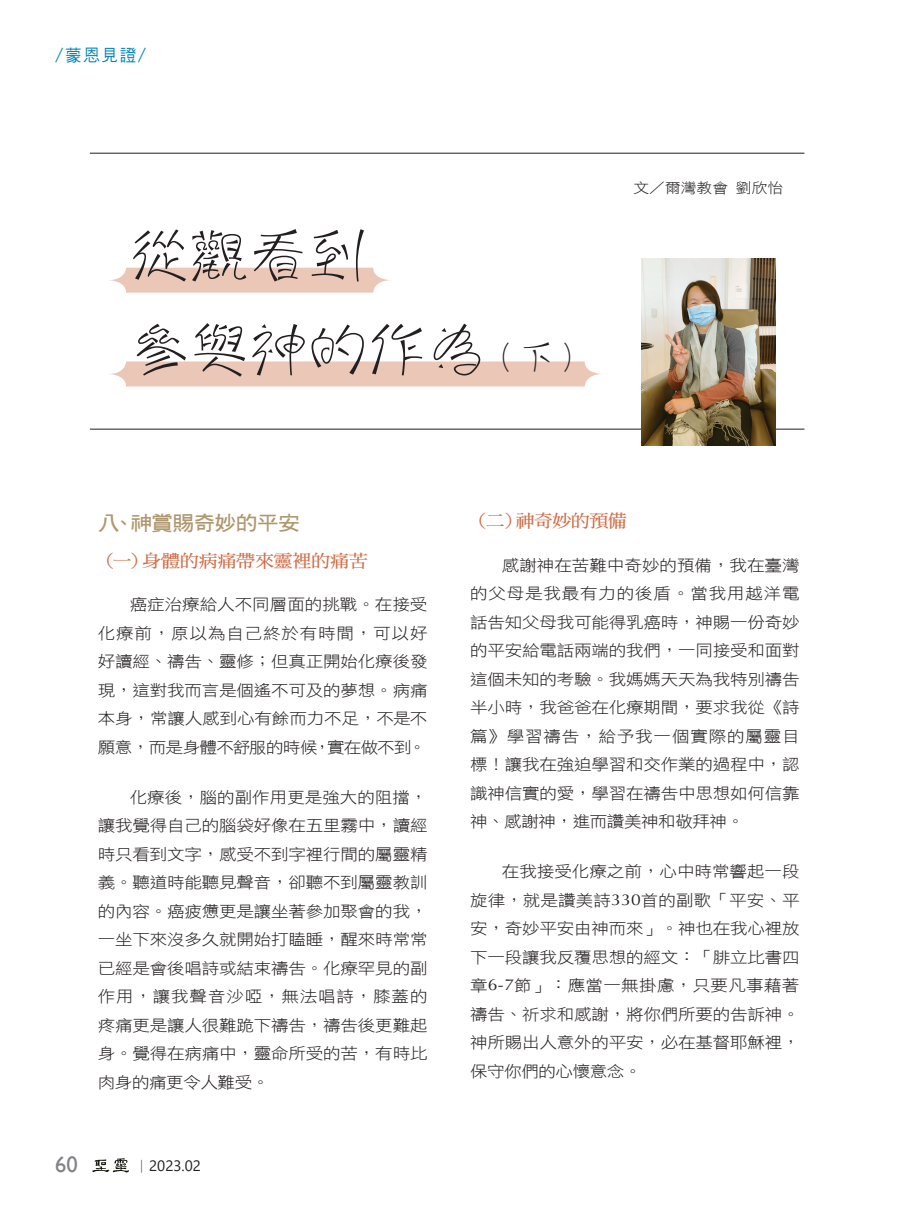
<style>
.page{position:relative;width:906px;height:1217px;background:#fff}
.page>*{position:absolute;margin:0;border:0;box-sizing:border-box;transform-origin:0 0}
.題目_凝書體{font:57.6px "DF Hui Sa W2 WINP BF";color:#231f20}
.t1{font:22.5px "Gill Sans";color:#808285}
.大標{font:20.25px "DF Hei W7 WIN BF";letter-spacing:-.035em;color:#af9870;scale:1.08 1}
.中標{font:17.55px "DF Ming W7 WIN BF";letter-spacing:-.015em;color:#cf6e48;scale:1.08 1}
.t2{font:16.5px "DF Hei W5 WIN BF";color:#0483b3}
.t3{font:15.75px/28.5px "DF Hei W3 WIN BF";letter-spacing:-.01em;color:#231f20;text-align:justify;scale:1.11 1}
.t4{font:15px "Segoe UI";color:#231f20}
.作者{font:14.1px "DF Hei W3 WIN BF";color:#231f20;scale:1.11 1}
.s1{font-size:32.55px}
.s2{font-family:"Adobe Ming Std";font-weight:300}
.s3{font-family:"Optima"}
</style>
<div class="page">
<svg style="left:92px;top:1158px;width:37px;height:14px"></svg>
<hr style="left:90px;top:429px;width:714px;height:1px;background:#231f20">
<hr style="left:90px;top:153px;width:714px;height:1px;background:#231f20">
<svg style="left:110px;top:361px;width:491px;height:25px;background:#eccabc"></svg>
<svg style="left:109px;top:267px;width:281px;height:25px;background:#edcdbf"></svg>
<img style="left:642px;top:258px;width:133px;height:187px">
<p class="t2" style="left:55px;top:47px;width:92px">/蒙恩見證/</p>
<p class="題目_凝書體" style="left:130px;top:226px;width:239px">從觀看到</p>
<p class="題目_凝書體" style="left:130px;top:321px;width:458px">參與神的作為<span class="s1">（下）</span></p>
<p class="作者" style="left:633px;top:181px;width:136px">文／爾灣教會 劉欣怡</p>
<p class="大標" style="left:98px;top:512px;width:188px">八、神賞賜奇妙的平安</p>
<p class="中標" style="left:98px;top:552px;width:251px">（一）身體的病痛帶來靈裡的痛苦</p>
<p class="t3" style="left:98px;top:590px;width:298px;text-indent:32px">癌症治療給人不同層面的挑戰。在接受化療前，原以為自己終於有時間，可以好好讀經、禱告、靈修；但真正開始化療後發現，這對我而言是個遙不可及的夢想。病痛本身，常讓人感到心有餘而力不足，不是不願意，而是身體不舒服的時候，實在做不到。</p>
<p class="t3" style="left:98px;top:782px;width:298px;text-indent:32px">化療後，腦的副作用更是強大的阻擋，讓我覺得自己的腦袋好像在五里霧中，讀經時只看到文字，感受不到字裡行間的屬靈精義。聽道時能聽見聲音，卻聽不到屬靈教訓的內容。癌疲憊更是讓坐著參加聚會的我，一坐下來沒多久就開始打瞌睡，醒來時常常已經是會後唱詩或結束禱告。化療罕見的副作用，讓我聲音沙啞，無法唱詩，膝蓋的疼痛更是讓人很難跪下禱告，禱告後更難起身。覺得在病痛中，靈命所受的苦，有時比肉身的痛更令人難受。</p>
<h2 class="t1" style="left:55px;top:1150px;width:24px">60</h2>
<p class="t4" style="left:134px;top:1151px;width:68px"><span class="s2">｜</span>2023.02</p>
<p class="中標" style="left:470px;top:512px;width:147px">（二）神奇妙的預備</p>
<p class="t3" style="left:470px;top:550px;width:298px;text-indent:32px">感謝神在苦難中奇妙的預備，我在臺灣的父母是我最有力的後盾。當我用越洋電話告知父母我可能得乳癌時，神賜一份奇妙的平安給電話兩端的我們，一同接受和面對這個未知的考驗。我媽媽天天為我特別禱告半小時，我爸爸在化療期間，要求我從《詩篇》學習禱告，給予我一個實際的屬靈目標！讓我在強迫學習和交作業的過程中，認識神信實的愛，學習在禱告中思想如何信靠神、感謝神，進而讚美神和敬拜神。</p>
<p class="t3" style="left:470px;top:856px;width:298px;text-indent:32px">在我接受化療之前，心中時常響起一段旋律，就是讚美詩<span class="s3">330</span>首的副歌「平安、平安，奇妙平安由神而來」。神也在我心裡放下一段讓我反覆思想的經文：「腓立比書四章<span class="s3">6-7</span>節」：應當一無掛慮，只要凡事藉著禱告、祈求和感謝，將你們所要的告訴神。神所賜出人意外的平安，必在基督耶穌裡，保守你們的心懷意念。</p>
</div>
